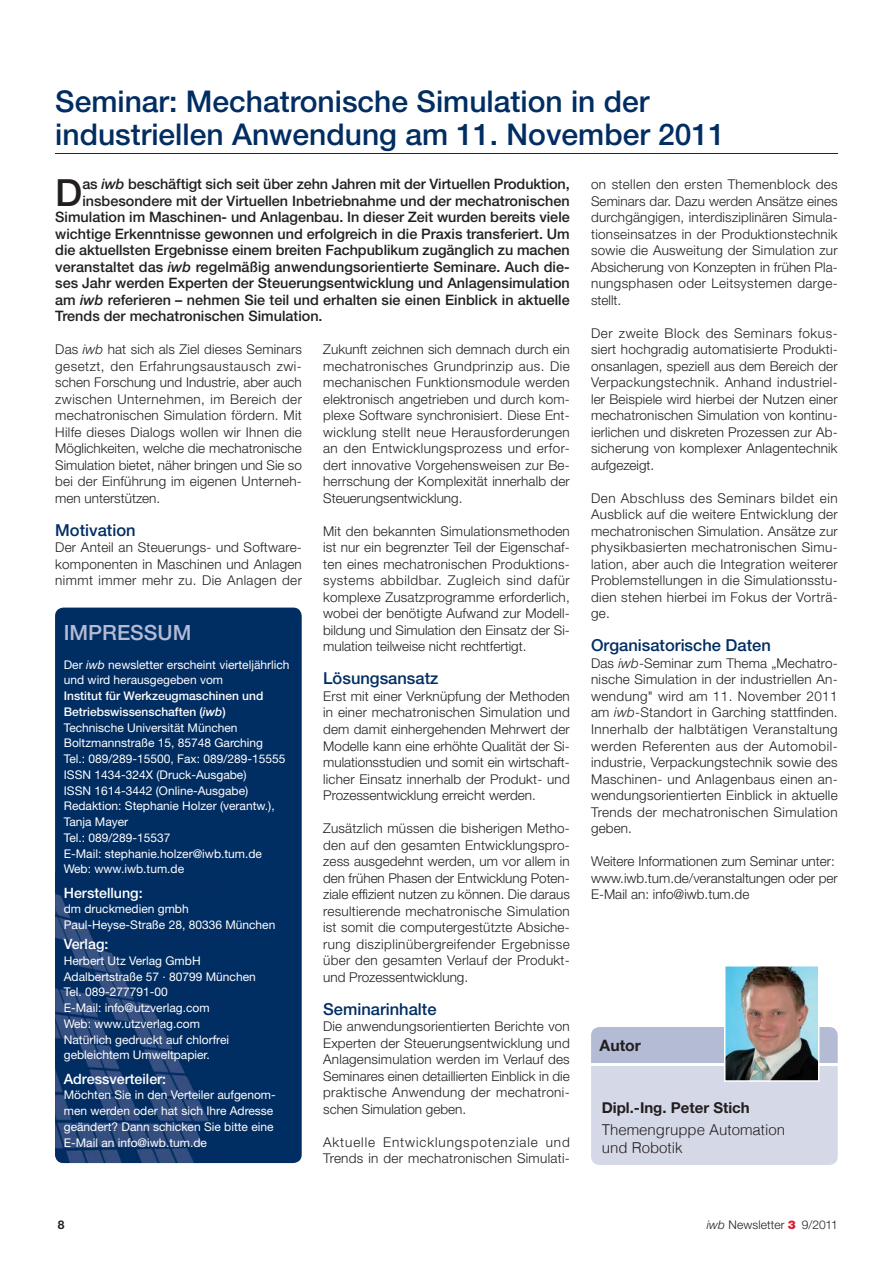
<style>
.page{position:relative;width:893px;height:1263px;background:#fff}
.page>*{position:absolute;margin:0;border:0;box-sizing:border-box;transform-origin:0 0}
.t1{font:500 37.5px "Helvetica Neue LT Std";color:#231f20}
.t2{font:500 30px/33px "Helvetica Neue LT Std";color:#002d62}
.t3{font:500 21px "Helvetica Neue LT Std";color:#b4bbd4}
.t4{font:500 16.5px "Helvetica Neue LT Std";color:#002d62}
.t5{font:700 15.75px "Helvetica Neue LT Std";color:#231f20}
.t6{font:300 15px/18px "Helvetica";color:#231f20}
.t7{font:700 15px "Helvetica Neue LT Std";color:#231f20}
.t8{font:500 14.4px "Helvetica Neue LT Std";color:#231f20}
.t9{font:500 14.25px "Helvetica Neue LT Std";color:#fff}
.t10{font:300 13.5px/16.5px "Helvetica Neue LT Std";letter-spacing:.015em;color:#231f20;text-align:justify}
.t11{font:300 13.5px/16.5px "Helvetica Neue LT Std";letter-spacing:.07em;color:#231f20}
.t12{font:12px/15.8px "Helvetica Neue LT Std";color:#fff}
.t13{font:300 12px "Helvetica Neue LT Std";letter-spacing:.01em;color:#231f20}
.t14{font:700 12px "Helvetica Neue LT Std";color:#231f20}
.s1{font-style:italic}
.s2{font-weight:500}
.s3{font-weight:500;font-style:italic}
.s4{font-weight:900;color:#da2031}
</style>
<div class="page">
<hr style="left:55px;top:153px;width:783px;height:1px;background:#002d62">
<svg style="left:591px;top:966px;width:247px;height:199px"></svg>
<div style="left:55px;top:608px;width:247px;height:555px;background:#002d62;border-radius:9px"></div>
<img style="left:55px;top:893px;width:154px;height:270px">
<h2 class="t2" style="left:55px;top:88px;width:671px">Seminar: Mechatronische Simulation in der industriellen Anwendung am 11. November 2011</h2>
<h1 class="t1" style="left:55px;top:179px;width:29px">D</h1>
<p class="t8" style="left:82px;top:179px;width:489px">as <span class="s1">iwb</span> beschäftigt sich seit über zehn Jahren mit der Virtuellen Produktion,</p>
<p class="t10" style="left:591px;top:178px;width:248px">on stellen den ersten Themenblock des Seminars dar. Dazu werden Ansätze eines durchgängigen, interdisziplinären Simula&shy;tionseinsatzes in der Produktionstechnik sowie die Ausweitung der Simulation zur Absicherung von Konzepten in frühen Pla&shy;nungsphasen oder Leitsystemen darge&shy;stellt.</p>
<p class="t10" style="left:591px;top:327px;width:248px">Der zweite Block des Seminars fokus&shy;siert hochgradig automatisierte Produkti&shy;onsanlagen, speziell aus dem Bereich der Verpackungstechnik. Anhand industriel&shy;ler Beispiele wird hierbei der Nutzen einer mechatronischen Simulation von kontinu&shy;ierlichen und diskreten Prozessen zur Ab&shy;sicherung von komplexer Anlagentechnik aufgezeigt.</p>
<p class="t10" style="left:591px;top:492px;width:248px">Den Abschluss des Seminars bildet ein Ausblick auf die weitere Entwicklung der mechatronischen Simulation. Ansätze zur physikbasierten mechatronischen Simu&shy;lation, aber auch die Integration weiterer Problemstellungen in die Simulationsstu&shy;dien stehen hierbei im Fokus der Vorträ&shy;ge.</p>
<p class="t4" style="left:591px;top:640px;width:181px">Organisatorische Daten</p>
<p class="t10" style="left:591px;top:657px;width:248px">Das <span class="s1">iwb</span>-Seminar zum Thema „Mechatro&shy;nische Simulation in der industriellen An&shy;wendung" wird am 11. November 2011 am <span class="s1">iwb</span>-Standort in Garching stattfinden.<br>Innerhalb der halbtätigen Veranstaltung werden Referenten aus der Automobil&shy;industrie, Verpackungstechnik sowie des Maschinen- und Anlagenbaus einen an&shy;wendungsorientierten Einblick in aktuelle Trends der mechatronischen Simulation geben.</p>
<p class="t10" style="left:591px;top:855px;width:248px;text-align:left">Weitere Informationen zum Seminar unter: www.iwb.tum.de/veranstaltungen oder per<br>E-Mail an: info@iwb.tum.de</p>
<p class="t8" style="left:82px;top:196px;width:489px">insbesondere mit der Virtuellen Inbetriebnahme und der mechatronischen</p>
<p class="t8" style="left:55px;top:212px;width:516px">Simulation im Maschinen- und Anlagenbau. In dieser Zeit wurden bereits viele</p>
<p class="t8" style="left:55px;top:229px;width:516px">wichtige Erkenntnisse gewonnen und erfolgreich in die Praxis transferiert. Um</p>
<p class="t8" style="left:55px;top:245px;width:516px">die aktuellsten Ergebnisse einem breiten Fachpublikum zugänglich zu machen</p>
<p class="t8" style="left:55px;top:262px;width:516px">veranstaltet das <span class="s1">iwb</span> regelmäßig anwendungsorientierte Seminare. Auch die-</p>
<p class="t8" style="left:55px;top:278px;width:516px">ses Jahr werden Experten der Steuerungsentwicklung und Anlagensimulation</p>
<p class="t8" style="left:55px;top:295px;width:516px">am <span class="s1">iwb</span> referieren – nehmen Sie teil und erhalten sie einen Einblick in aktuelle</p>
<p class="t8" style="left:55px;top:311px;width:269px">Trends der mechatronischen Simulation.</p>
<p class="t10" style="left:55px;top:343px;width:248px">Das <span class="s1">iwb</span> hat sich als Ziel dieses Seminars gesetzt, den Erfahrungsaustausch zwi&shy;schen Forschung und Industrie, aber auch zwischen Unternehmen, im Bereich der mechatronischen Simulation fördern. Mit Hilfe dieses Dialogs wollen wir Ihnen die Möglichkeiten, welche die mechatronische Simulation bietet, näher bringen und Sie so bei der Einführung im eigenen Unterneh&shy;men unterstützen.</p>
<p class="t4" style="left:55px;top:524px;width:82px">Motivation</p>
<p class="t10" style="left:55px;top:541px;width:248px">Der Anteil an Steuerungs- und Software&shy;komponenten in Maschinen und Anlagen nimmt immer mehr zu. Die Anlagen der</p>
<p class="t10" style="left:323px;top:343px;width:248px">Zukunft zeichnen sich demnach durch ein mechatronisches Grundprinzip aus. Die mechanischen Funktionsmodule werden elektronisch angetrieben und durch kom&shy;plexe Software synchronisiert. Diese Ent&shy;wicklung stellt neue Herausforderungen an den Entwicklungsprozess und erfor&shy;dert innovative Vorgehensweisen zur Be&shy;herrschung der Komplexität innerhalb der Steuerungsentwicklung.</p>
<p class="t10" style="left:323px;top:525px;width:248px">Mit den bekannten Simulationsmethoden ist nur ein begrenzter Teil der Eigenschaf&shy;ten eines mechatronischen Produktions&shy;systems abbildbar. Zugleich sind dafür komplexe Zusatzprogramme erforderlich, wobei der benötigte Aufwand zur Modell&shy;bildung und Simulation den Einsatz der Si&shy;mulation teilweise nicht rechtfertigt.</p>
<p class="t4" style="left:323px;top:673px;width:117px">Lösungsansatz</p>
<p class="t10" style="left:323px;top:690px;width:248px">Erst mit einer Verknüpfung der Methoden in einer mechatronischen Simulation und dem damit einhergehenden Mehrwert der Modelle kann eine erhöhte Qualität der Si&shy;mulationsstudien und somit ein wirtschaft&shy;licher Einsatz innerhalb der Produkt- und Prozessentwicklung erreicht werden.</p>
<p class="t10" style="left:323px;top:822px;width:248px">Zusätzlich müssen die bisherigen Metho&shy;den auf den gesamten Entwicklungspro&shy;zess ausgedehnt werden, um vor allem in den frühen Phasen der Entwicklung Poten&shy;ziale effizient nutzen zu können. Die daraus resultierende mechatronische Simulation ist somit die computergestützte Absiche&shy;rung disziplinübergreifender Ergebnisse über den gesamten Verlauf der Produkt&shy;und Prozessentwicklung.</p>
<p class="t4" style="left:323px;top:1003px;width:115px">Seminarinhalte</p>
<p class="t10" style="left:323px;top:1020px;width:248px">Die anwendungsorientierten Berichte von Experten der Steuerungsentwicklung und Anlagensimulation werden im Verlauf des Seminares einen detaillierten Einblick in die praktische Anwendung der mechatroni&shy;schen Simulation geben.</p>
<p class="t11" style="left:323px;top:1135px;width:248px">Aktuelle Entwicklungspotenziale und<br>Trends in der mechatronischen Simulati-</p>
<h3 class="t3" style="left:64px;top:625px;width:129px">IMPRESSUM</h3>
<p class="t12" style="left:64px;top:658px;width:227px">Der <span class="s1">iwb</span> newsletter erscheint vierteljährlich und wird herausgegeben vom</p>
<p class="t12" style="left:64px;top:689px;width:223px"><span class="s2">Institut für Werkzeugmaschinen und<br>Betriebswissenschaften (</span><span class="s3">iwb</span><span class="s2">)<br></span>Technische Universität München<br>Boltzmannstraße 15, 85748 Garching<br>Tel.: 089/289-15500, Fax: 089/289-15555<br>ISSN 1434-324X (Druck-Ausgabe)<br>ISSN 1614-3442 (Online-Ausgabe)<br>Redaktion: Stephanie Holzer (verantw.),<br>Tanja Mayer<br>Tel.: 089/289-15537<br>E-Mail: stephanie.holzer@iwb.tum.de<br>Web: www.iwb.tum.de</p>
<p class="t9" style="left:64px;top:887px;width:80px">Herstellung:</p>
<p class="t12" style="left:64px;top:903px;width:213px">dm druckmedien gmbh<br>Paul-Heyse-Straße 28, 80336 München</p>
<p class="t9" style="left:64px;top:939px;width:46px">Verlag:</p>
<p class="t12" style="left:64px;top:954px;width:194px">Herbert Utz Verlag GmbH<br>Adalbertstraße 57 · 80799 München<br>Tel. 089-277791-00<br>E-Mail: info@utzverlag.com<br>Web: www.utzverlag.com<br>Natürlich gedruckt auf chlorfrei gebleichtem Umweltpapier.</p>
<p class="t9" style="left:64px;top:1073px;width:104px">Adressverteiler:</p>
<p class="t12" style="left:64px;top:1089px;width:214px">Möchten Sie in den Verteiler aufgenom&shy;men werden oder hat sich Ihre Adresse geändert? Dann schicken Sie bitte eine E-Mail an info@iwb.tum.de</p>
<p class="t5" style="left:600px;top:1039px;width:43px">Autor</p>
<p class="t7" style="left:602px;top:1102px;width:150px">Dipl.-Ing. Peter Stich</p>
<p class="t6" style="left:602px;top:1122px;width:185px">Themengruppe Automation und Robotik</p>
<p class="t14" style="left:58px;top:1220px;width:8px">8</p>
<p class="t13" style="left:707px;top:1220px;width:132px"><span class="s1">iwb</span> Newsletter <span class="s4">3</span> 9/2011</p>
</div>
